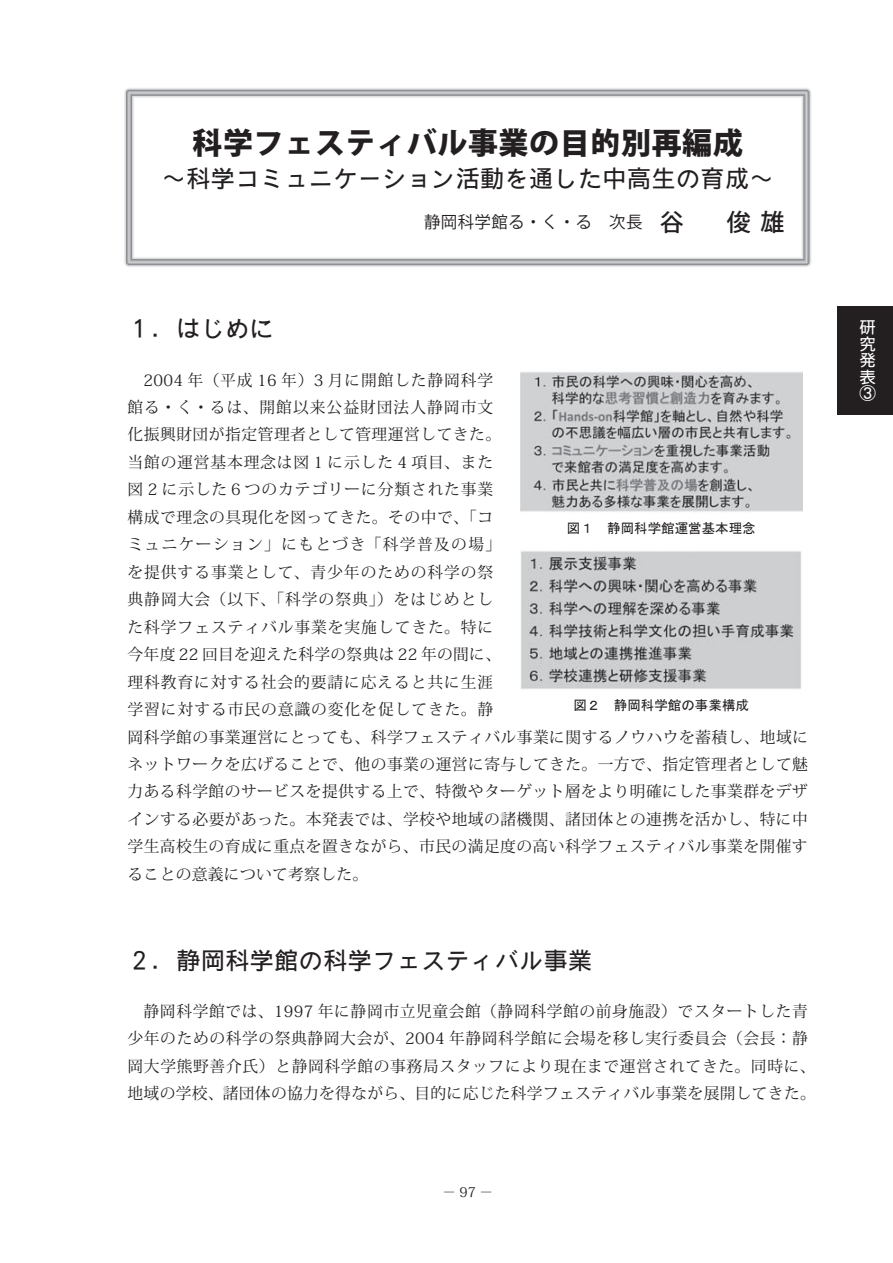
<style>
.page{position:relative;width:893px;height:1263px;background:#fff}
.page>*{position:absolute;margin:0;border:0;box-sizing:border-box;transform-origin:0 0}
.t1{font:800 30px "Koz Go Pro";letter-spacing:.02em;color:#231f20}
.t2{font:24px "DF Gothic P Std W5";letter-spacing:.02em;color:#231f20}
.t3{font:16.5px "Koz Go Pro";letter-spacing:.02em;color:#231f20}
.t4{font:16.5px/16.5px "DF Gothic P Std W5";color:#fff;text-align:justify}
.t5{font:15.75px/27.5px "Koz Min Pro";letter-spacing:.035em;color:#231f20}
.t6{font:13.5px "MS Gothic";color:#231f20}
.t7{font:13.5px "Koz Min Pro";color:#231f20}
.s1{font-weight:500;font-size:24px}
</style>
<div class="page">
<svg style="left:125px;top:89px;width:685px;height:177px"></svg>
<div style="left:127px;top:91px;width:681px;height:173px;border:4px solid #a5a6aa"></div>
<div style="left:129px;top:92px;width:678px;height:171px;border:1px solid #d2d3d5"></div>
<div style="left:838px;top:306px;width:55px;height:109px;background:#231f20"></div>
<img style="left:520px;top:372px;width:282px;height:140px">
<img style="left:520px;top:551px;width:281px;height:138px">
<h1 class="t1" style="left:193px;top:123px;width:552px">科学フェスティバル事業の目的別再編成</h1>
<h2 class="t2" style="left:162px;top:165px;width:613px">～科学コミュニケーション活動を通した中高生の育成～</h2>
<p class="t3" style="left:424px;top:211px;width:362px">静岡科学館る・く・る　次長　<span class="s1">谷　俊雄</span></p>
<h2 class="t2" style="left:128px;top:316px;width:148px">１．はじめに</h2>
<p class="t5" style="left:128px;top:365px;width:682px;text-indent:16px">2004 年（平成 16 年）3 月に開館した静岡科学<br>館る・く・るは、開館以来公益財団法人静岡市文<br>化振興財団が指定管理者として管理運営してきた。<br>当館の運営基本理念は図 1 に示した 4 項目、また<br>図 2 に示した６つのカテゴリーに分類された事業<br>構成で理念の具現化を図ってきた。その中で、「コ<br>ミュニケーション」にもとづき「科学普及の場」<br>を提供する事業として、青少年のための科学の祭<br>典静岡大会（以下、「科学の祭典」）をはじめとし<br>た科学フェスティバル事業を実施してきた。特に<br>今年度 22 回目を迎えた科学の祭典は 22 年の間に、<br>理科教育に対する社会的要請に応えると共に生涯<br>学習に対する市民の意識の変化を促してきた。静<br>岡科学館の事業運営にとっても、科学フェスティバル事業に関するノウハウを蓄積し、地域にネットワークを広げることで、他の事業の運営に寄与してきた。一方で、指定管理者として魅力ある科学館のサービスを提供する上で、特徴やターゲット層をより明確にした事業群をデザインする必要があった。本発表では、学校や地域の諸機関、諸団体との連携を活かし、特に中学生高校生の育成に重点を置きながら、市民の満足度の高い科学フェスティバル事業を開催することの意義について考察した。</p>
<p class="t6" style="left:567px;top:521px;width:190px">図１　静岡科学館運営基本理念</p>
<p class="t6" style="left:573px;top:699px;width:177px">図２　静岡科学館の事業構成</p>
<h2 class="t2" style="left:128px;top:947px;width:466px">２．静岡科学館の科学フェスティバル事業</h2>
<p class="t5" style="left:128px;top:997px;width:690px;text-align:center">静岡科学館では、1997 年に静岡市立児童会館（静岡科学館の前身施設）でスタートした青<br>少年のための科学の祭典静岡大会が、2004 年静岡科学館に会場を移し実行委員会（会長：静岡大学熊野善介氏）と静岡科学館の事務局スタッフにより現在まで運営されてきた。同時に、地域の学校、諸団体の協力を得ながら、目的に応じた科学フェスティバル事業を展開してきた。</p>
<p class="t7" style="left:443px;top:1182px;width:52px">－97－</p>
<p class="t4" style="left:859px;top:319px;width:18px">研究発表③</p>
</div>
